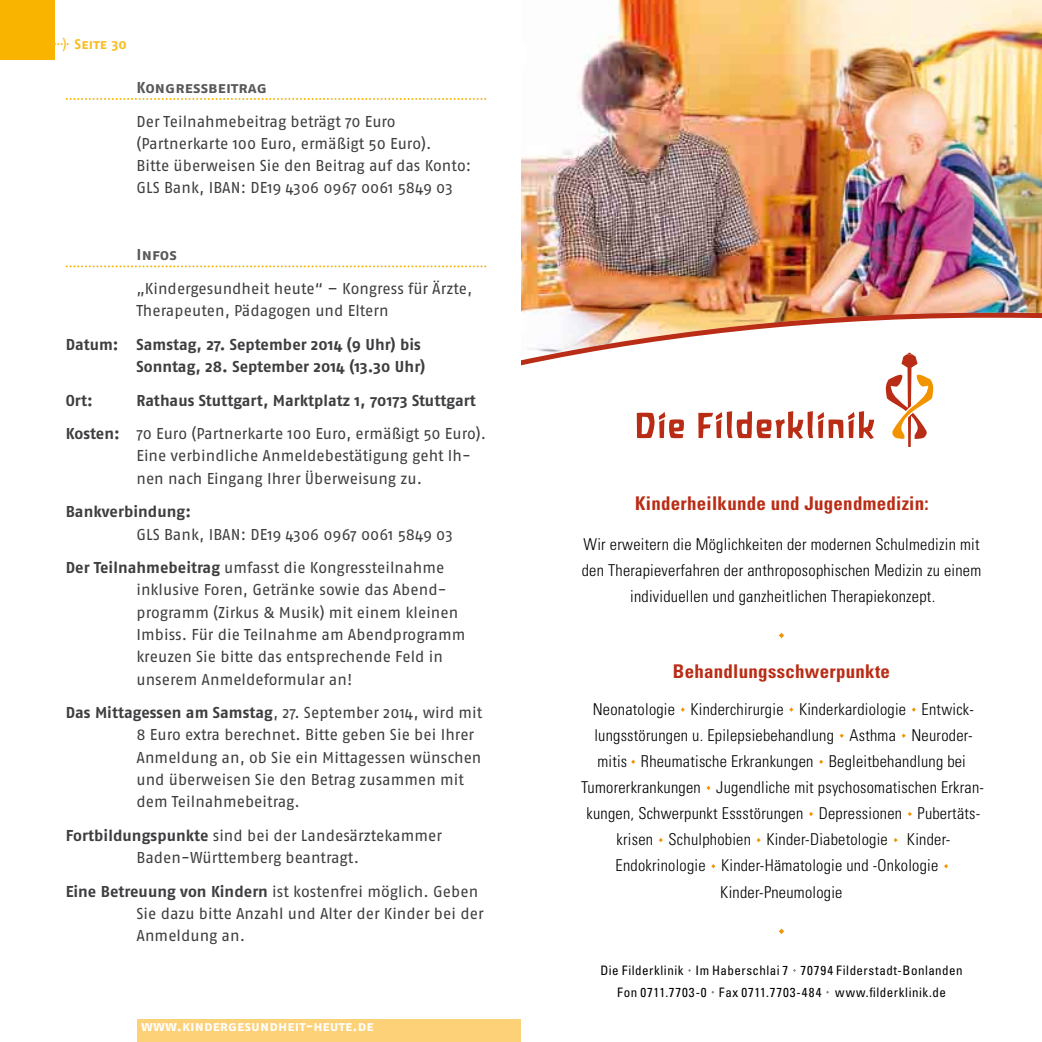
<style>
.page{position:relative;width:1042px;height:1042px;background:#fff}
.page>*{position:absolute;margin:0;border:0;box-sizing:border-box;transform-origin:0 0}
.t1{font:700 condensed 18.9px "Univers LT Std";letter-spacing:.015em;color:#b92d16}
.t2{font:300 condensed 16.28px/26.1px "Univers LT Std";letter-spacing:.015em;color:#000;text-align:center}
.t3{font:15.75px/22.4px "Fago OT";color:#3e3d40}
.t4{font:700 15.75px/22.4px "Fago OT";letter-spacing:.005em;color:#3e3d40;text-align:right}
.t5{font:15.75px "Fago No Bold Caps";letter-spacing:.005em;color:#58585a}
.t6{font:14px "Fago No Bold Caps";color:#fff}
.t7{font:14px "Fago No Bold Caps";letter-spacing:.01em;color:#fabb20}
.t8{font:condensed 13.12px/21.7px "Univers LT Std";letter-spacing:.035em;color:#000;text-align:center}
.s1{font-family:"Fago OT"}
.s2{font-weight:400}
.s3{font-weight:700}
</style>
<div class="page">
<div style="left:0;top:0;width:55px;height:60px;background:#f9b400"></div>
<div style="left:138px;top:1019px;width:383px;height:23px;background:#fdd178"></div>
<svg style="left:66px;top:98px;width:420px;height:2px"></svg>
<svg style="left:66px;top:265px;width:420px;height:2px"></svg>
<img style="left:521px;top:0;width:521px;height:994px">
<p class="t7" style="left:53px;top:36px;width:76px"><sup>...</sup><span class="s1">)</span><sup>.</sup> Seite 30</p>
<p class="t5" style="left:136px;top:78px;width:132px">Kongressbeitrag</p>
<p class="t3" style="left:136px;top:110px;width:336px">Der Teilnahmebeitrag beträgt 70 Euro (Partnerkarte 100 Euro, ermäßigt 50 Euro).<br>Bitte überweisen Sie den Beitrag auf das Konto:<br>GLS Bank, IBAN: DE19 4306 0967 0061 5849 03</p>
<p class="t5" style="left:136px;top:246px;width:42px">Infos</p>
<p class="t3" style="left:136px;top:277px;width:337px">„Kindergesundheit heute“ – Kongress für Ärzte,<br>Therapeuten, Pädagogen und Eltern</p>
<p class="t4" style="left:66px;top:333px;width:361px">Datum: Samstag, 27. September 2014 (9 Uhr) bis<br>Sonntag, 28. September 2014 (13.30 Uhr)</p>
<p class="t4" style="left:66px;top:389px;width:29px">Ort:</p>
<p class="t4" style="left:66px;top:383px;width:422px;line-height:33.4px;text-align:left;text-indent:71px">Rathaus Stuttgart, Marktplatz 1, 70173 Stuttgart<br>Kosten: <span class="s2">70 Euro (Partnerkarte 100 Euro, ermäßigt 50 Euro).</span></p>
<p class="t3" style="left:136px;top:445px;width:336px">Eine verbindliche Anmeldebestätigung geht Ih&shy;nen nach Eingang Ihrer Überweisung zu.</p>
<p class="t4" style="left:66px;top:500px;width:127px">Bankverbindung:</p>
<p class="t3" style="left:66px;top:517px;width:388px;line-height:33.4px;text-indent:71px">GLS Bank, IBAN: DE19 4306 0967 0061 5849 03<br><span class="s3">Der Teilnahmebeitrag</span> umfasst die Kongressteilnahme</p>
<p class="t3" style="left:136px;top:579px;width:331px">inklusive Foren, Getränke sowie das Abend&shy;programm (Zirkus &amp; Musik) mit einem kleinen Imbiss. Für die Teilnahme am Abendprogramm kreuzen Sie bitte das entsprechende Feld in unserem Anmeldeformular an!</p>
<p class="t3" style="left:136px;top:701px;width:347px;text-indent:-71px"><span class="s3">Das Mittagessen am Samstag</span>, 27. September 2014, wird mit 8 Euro extra berechnet. Bitte geben Sie bei Ihrer Anmeldung an, ob Sie ein Mittagessen wünschen und überweisen Sie den Betrag zusammen mit dem Teilnahmebeitrag.</p>
<p class="t3" style="left:136px;top:824px;width:307px;text-indent:-71px"><span class="s3">Fortbildungspunkte</span> sind bei der Landesärztekammer<br>Baden-Württemberg beantragt.</p>
<p class="t3" style="left:136px;top:880px;width:349px;text-indent:-71px"><span class="s3">Eine Betreuung von Kindern</span> ist kostenfrei möglich. Geben<br>Sie dazu bitte Anzahl und Alter der Kinder bei der<br>Anmeldung an.</p>
<p class="t6" style="left:141px;top:1017px;width:234px">www.kindergesundheit-heute.de</p>
<p class="t1" style="left:635px;top:492px;width:295px">Kinderheilkunde und Jugendmedizin:</p>
<p class="t2" style="left:582px;top:531px;width:401px">Wir erweitern die Möglichkeiten der modernen Schulmedizin mit den Therapieverfahren der anthroposophischen Medizin zu einem individuellen und ganzheitlichen Therapiekonzept.</p>
<p class="t1" style="left:673px;top:659px;width:219px">Behandlungsschwerpunkte</p>
<p class="t2" style="left:593px;top:696px;width:383px">Neonatologie Kinderchirurgie Kinder kardiologie Entwick-</p>
<p class="t2" style="left:594px;top:722px;width:380px">lungsstörungen u. Epilepsiebehandlung Asthma Neuroder-</p>
<p class="t2" style="left:597px;top:748px;width:370px">mitis Rheumatische Erkrankungen Begleitbehandlung bei</p>
<p class="t2" style="left:581px;top:774px;width:404px">Tumorerkrankungen Jugendliche mit psychosomatischen Erkran-</p>
<p class="t2" style="left:586px;top:800px;width:395px">kungen, Schwerpunkt Essstörungen Depressionen Pubertäts-</p>
<p class="t2" style="left:616px;top:826px;width:335px">krisen Schulphobien Kinder-Diabetologie Kinder-</p>
<p class="t2" style="left:615px;top:853px;width:324px">Endokrinologie Kinder-Hämatologie und -Onkologie</p>
<p class="t2" style="left:720px;top:879px;width:124px">Kinder-Pneumologie</p>
<p class="t8" style="left:600px;top:959px;width:364px">Die Filderklinik Im Haberschlai 7 70794 Filderstadt-Bonlanden<br>Fon 0711.7703-0 Fax 0711.7703-484 www.filderklinik.de</p>
</div>
